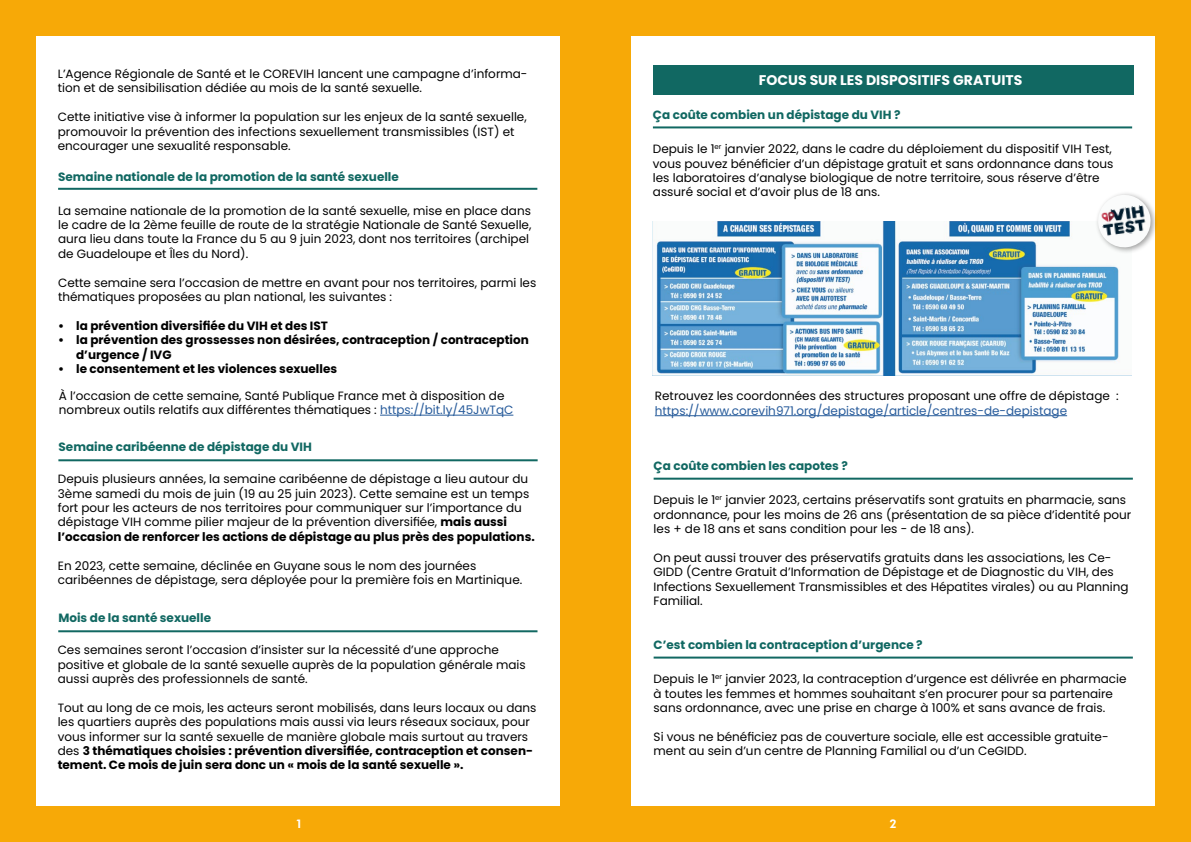
<style>
.page{position:relative;width:1191px;height:842px;background:#fff}
.page>*{position:absolute;margin:0;border:0;box-sizing:border-box;transform-origin:0 0}
.t1{font:700 14px "Poppins";color:#fff}
.t2{font:12px/14.4px "Poppins";color:#000}
.t3{font:700 12px "Poppins";color:#116862}
.t4{font:700 12px/14.4px "Poppins";color:#000}
.t5{font:12px "Poppins";color:#275b9b}
.t6{font:800 12px "Futura BT";color:#fff}
.s1{color:#275b9b}
.s2{font-weight:700}
</style>
<div class="page">
<div style="left:0;top:0;width:595px;height:842px;background:#f7a907"></div>
<div style="left:36px;top:36px;width:523px;height:770px;background:#fff"></div>
<hr style="left:58px;top:459px;width:479px;height:2px;background:#116862">
<hr style="left:58px;top:630px;width:479px;height:2px;background:#116862">
<hr style="left:58px;top:188px;width:479px;height:2px;background:#116862">
<hr style="left:380px;top:415px;width:133px;height:1px;background:#275b9b">
<div style="left:595px;top:0;width:596px;height:842px;background:#f7a907"></div>
<div style="left:631px;top:36px;width:524px;height:770px;background:#fff"></div>
<hr style="left:653px;top:478px;width:479px;height:2px;background:#116862">
<hr style="left:653px;top:657px;width:479px;height:2px;background:#116862">
<div style="left:653px;top:65px;width:480px;height:30px;background:#116862"></div>
<hr style="left:653px;top:126px;width:479px;height:2px;background:#116862">
<img style="left:652px;top:221px;width:467px;height:154px">
<div style="left:1095px;top:191px;width:63px;height:63px;background:#000;opacity:.37"></div>
<svg style="left:1096px;top:193px;width:56px;height:56px"></svg>
<img style="left:1100px;top:205px;width:48px;height:32px">
<hr style="left:655px;top:415px;width:412px;height:1px;background:#275b9b">
<p class="t2" style="left:58px;top:67px;width:471px">L’Agence Régionale de Santé et le COREVIH lancent une campagne d’informa&shy;tion et de sensibilisation dédiée au mois de la santé sexuelle.</p>
<p class="t2" style="left:58px;top:110px;width:470px">Cette initiative vise à informer la population sur les enjeux de la santé sexuelle, promouvoir la prévention des infections sexuellement transmissibles (IST) et encourager une sexualité responsable.</p>
<p class="t3" style="left:58px;top:169px;width:342px">Semaine nationale de la promotion de la santé sexuelle</p>
<p class="t2" style="left:58px;top:203px;width:475px">La semaine nationale de la promotion de la santé sexuelle, mise en place dans le cadre de la 2ème feuille de route de la stratégie Nationale de Santé Sexuelle, aura lieu dans toute la France du 5 au 9 juin 2023, dont nos territoires (archipel de Guadeloupe et Îles du Nord).</p>
<p class="t2" style="left:58px;top:275px;width:480px">Cette semaine sera l’occasion de mettre en avant pour nos territoires, parmi les thématiques proposées au plan national, les suivantes :</p>
<p class="t4" style="left:58px;top:318px;width:271px">• la prévention diversifiée du VIH et des IST</p>
<p class="t4" style="left:76px;top:333px;width:454px;text-indent:-18px">• la prévention des grossesses non désirées, contraception / contraception d’urgence / IVG</p>
<p class="t4" style="left:58px;top:362px;width:280px">• le consentement et les violences sexuelles</p>
<p class="t2" style="left:59px;top:388px;width:456px">À l’occasion de cette semaine, Santé Publique France met à disposition de nombreux outils relatifs aux différentes thématiques : <span class="s1">https://bit.ly/45JwTqC</span></p>
<p class="t3" style="left:59px;top:440px;width:255px">Semaine caribéenne de dépistage du VIH</p>
<p class="t2" style="left:58px;top:472px;width:478px">Depuis plusieurs années, la semaine caribéenne de dépistage a lieu autour du 3ème samedi du mois de juin (19 au 25 juin 2023). Cette semaine est un temps fort pour les acteurs de nos territoires pour communiquer sur l’importance du dépistage VIH comme pilier majeur de la prévention diversifiée, <span class="s2">mais aussi l’occasion de renforcer les actions de dépistage au plus près des populations.</span></p>
<p class="t2" style="left:58px;top:558px;width:466px">En 2023, cette semaine, déclinée en Guyane sous le nom des journées caribéennes de dépistage, sera déployée pour la première fois en Martinique.</p>
<p class="t3" style="left:58px;top:611px;width:154px">Mois de la santé sexuelle</p>
<p class="t2" style="left:58px;top:643px;width:469px">Ces semaines seront l’occasion d’insister sur la nécessité d’une approche positive et globale de la santé sexuelle auprès de la population générale mais aussi auprès des professionnels de santé.</p>
<p class="t2" style="left:58px;top:700px;width:480px">Tout au long de ce mois, les acteurs seront mobilisés, dans leurs locaux ou dans les quartiers auprès des populations mais aussi via leurs réseaux sociaux, pour vous informer sur la santé sexuelle de manière globale mais surtout au travers des <span class="s2">3 thématiques choisies : prévention diversifiée, contraception et consen&shy;tement. Ce mois de juin sera donc un « mois de la santé sexuelle ».</span></p>
<p class="t6" style="left:295px;top:817px;width:9px">1</p>
<p class="t1" style="left:759px;top:72px;width:265px">FOCUS SUR LES DISPOSITIFS GRATUITS</p>
<p class="t3" style="left:653px;top:108px;width:249px">Ça coûte combien un dépistage du VIH ?</p>
<p class="t2" style="left:653px;top:142px;width:462px">Depuis le 1<sup>er</sup> janvier 2022, dans le cadre du déploiement du dispositif VIH Test, vous pouvez bénéficier d’un dépistage gratuit et sans ordonnance dans tous les laboratoires d’analyse biologique de notre territoire, sous réserve d’être assuré social et d’avoir plus de 18 ans.</p>
<p class="t2" style="left:655px;top:389px;width:465px">Retrouvez les coordonnées des structures proposant une offre de dépistage :</p>
<p class="t5" style="left:655px;top:404px;width:414px">https://www.corevih971.org/depistage/article/centres-de-depistage</p>
<p class="t3" style="left:653px;top:459px;width:196px">Ça coûte combien les capotes ?</p>
<p class="t2" style="left:653px;top:493px;width:479px">Depuis le 1<sup>er</sup> janvier 2023, certains préservatifs sont gratuits en pharmacie, sans ordonnance, pour les moins de 26 ans (présentation de sa pièce d’identité pour les + de 18 ans et sans condition pour les - de 18 ans).</p>
<p class="t2" style="left:653px;top:551px;width:476px">On peut aussi trouver des préservatifs gratuits dans les associations, les Ce-GIDD (Centre Gratuit d’Information de Dépistage et de Diagnostic du VIH, des Infections Sexuellement Transmissibles et des Hépatites virales) ou au Planning Familial.</p>
<p class="t3" style="left:653px;top:638px;width:271px">C’est combien la contraception d’urgence ?</p>
<p class="t2" style="left:653px;top:672px;width:474px">Depuis le 1<sup>er</sup> janvier 2023, la contraception d’urgence est délivrée en pharmacie à toutes les femmes et hommes souhaitant s’en procurer pour sa partenaire sans ordonnance, avec une prise en charge à 100% et sans avance de frais.</p>
<p class="t2" style="left:653px;top:730px;width:456px">Si vous ne bénéficiez pas de couverture sociale, elle est accessible gratuite&shy;ment au sein d’un centre de Planning Familial ou d’un CeGIDD.</p>
<p class="t6" style="left:889px;top:817px;width:9px">2</p>
</div>
